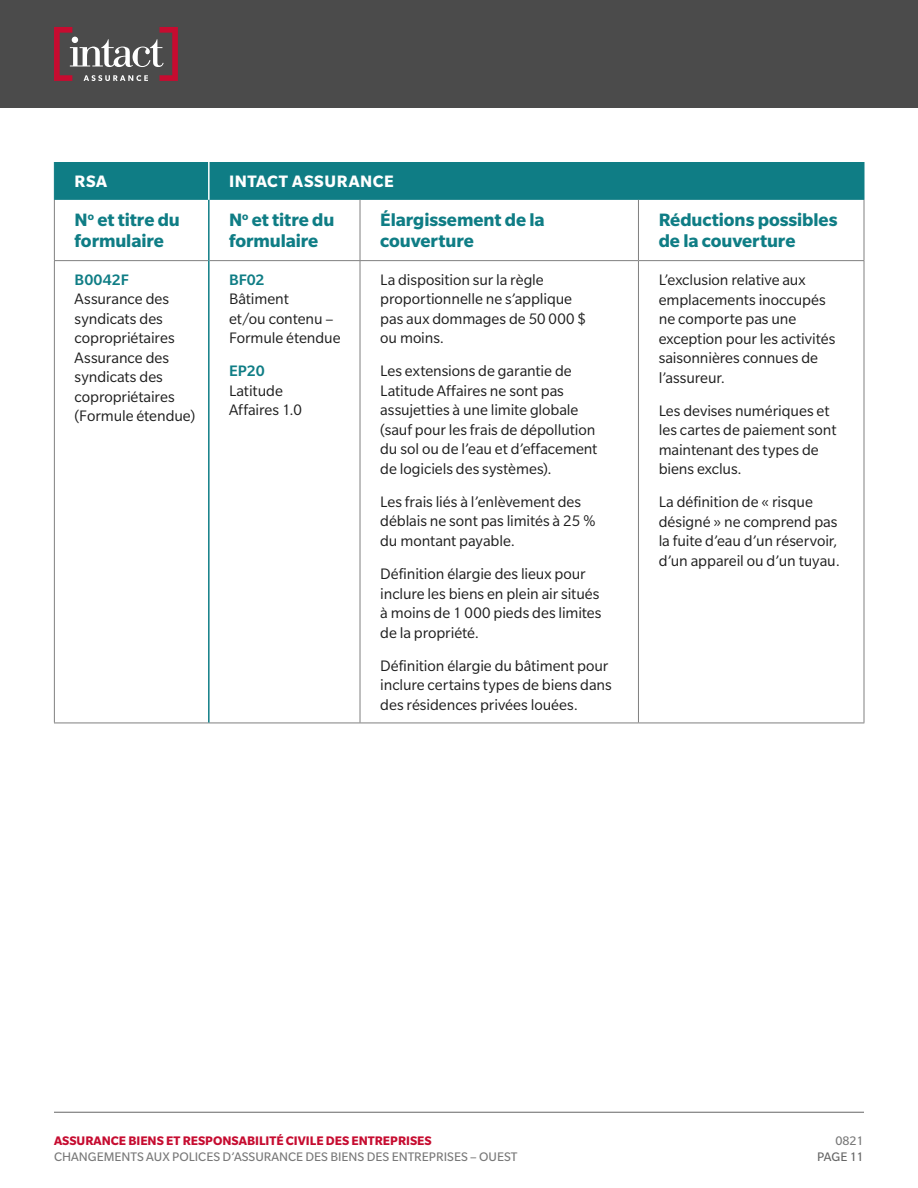
<style>
.page{position:relative;width:918px;height:1188px;background:#fff}
.page>*{position:absolute;margin:0;border:0;box-sizing:border-box;transform-origin:0 0}
.t1{font:700 19.5px/21px "Slate Std";letter-spacing:-.005em;color:#0f7d85}
.t2{font:700 18px "Slate Std";letter-spacing:.03em;color:#fff}
.Body__Table{font:16.5px/19.5px "Slate Std";letter-spacing:-.005em;color:#1e1e1e}
.t3{font:13.5px "Slate Std";color:#787878}
.t4{font:700 13.5px "Slate Std";color:#c60c30}
.t5{font:13.5px "Slate Std";letter-spacing:-.01em;color:#666}
.s1{font-weight:500;color:#0f7d85}
</style>
<div class="page">
<div style="left:0;top:0;width:918px;height:108px;background:#4b4b4b"></div>
<hr style="left:54px;top:1112px;width:810px;height:1px;background:#666">
<svg style="left:54px;top:27px;width:124px;height:54px"></svg>
<div style="left:55px;top:162px;width:809px;height:38px;background:#0f7d85"></div>
<hr style="left:208px;top:162px;width:2px;height:38px;background:#fff">
<hr style="left:360px;top:200px;width:1px;height:60px;background:#808080">
<hr style="left:638px;top:200px;width:1px;height:60px;background:#808080">
<hr style="left:864px;top:200px;width:1px;height:60px;background:#808080">
<hr style="left:210px;top:260px;width:150px;height:1px;background:#808080">
<hr style="left:360px;top:260px;width:278px;height:1px;background:#808080">
<hr style="left:360px;top:261px;width:1px;height:462px;background:#808080">
<hr style="left:638px;top:260px;width:226px;height:1px;background:#808080">
<hr style="left:638px;top:261px;width:1px;height:462px;background:#808080">
<hr style="left:864px;top:261px;width:1px;height:462px;background:#808080">
<hr style="left:209px;top:723px;width:151px;height:1px;background:#808080">
<hr style="left:360px;top:723px;width:278px;height:1px;background:#808080">
<hr style="left:638px;top:723px;width:226px;height:1px;background:#808080">
<hr style="left:54px;top:200px;width:1px;height:60px;background:#808080">
<hr style="left:54px;top:260px;width:154px;height:1px;background:#808080">
<hr style="left:54px;top:261px;width:1px;height:462px;background:#808080">
<hr style="left:54px;top:723px;width:155px;height:1px;background:#808080">
<hr style="left:54px;top:162px;width:1px;height:38px;background:#0f7d85">
<hr style="left:864px;top:162px;width:1px;height:38px;background:#0f7d85">
<hr style="left:208px;top:200px;width:2px;height:61px;background:#0f7d85">
<hr style="left:208px;top:261px;width:2px;height:462px;background:#0f7d85">
<h1 class="t2" style="left:75px;top:171px;width:34px">RSA</h1>
<h1 class="t2" style="left:229px;top:171px;width:166px">INTACT ASSURANCE</h1>
<h2 class="t1" style="left:75px;top:209px;width:107px">N<sup>o</sup> et titre du formulaire</h2>
<h2 class="t1" style="left:229px;top:209px;width:107px">N<sup>o</sup> et titre du formulaire</h2>
<h2 class="t1" style="left:380px;top:209px;width:166px">Élargissement de la couverture</h2>
<h2 class="t1" style="left:659px;top:209px;width:180px">Réductions possibles de la couverture</h2>
<p class="Body__Table" style="left:75px;top:270px;width:122px"><span class="s1">B0042F<br></span>Assurance des syndicats des copropriétaires<br>Assurance des syndicats des copropriétaires (Formule étendue)</p>
<p class="Body__Table" style="left:229px;top:270px;width:113px"><span class="s1">BF02<br></span>Bâtiment<br>et/ou contenu –<br>Formule étendue</p>
<p class="Body__Table" style="left:380px;top:270px;width:207px">La disposition sur la règle proportionnelle ne s’applique pas aux dommages de 50 000 $ ou moins.</p>
<p class="Body__Table" style="left:380px;top:361px;width:219px">Les extensions de garantie de<br>Latitude Affaires ne sont pas assujetties à une limite globale (sauf pour les frais de dépollution du sol ou de l’eau et d’effacement de logiciels des systèmes).</p>
<p class="Body__Table" style="left:380px;top:492px;width:217px">Les frais liés à l’enlèvement des déblais ne sont pas limités à 25 % du montant payable.</p>
<p class="Body__Table" style="left:380px;top:564px;width:223px">Définition élargie des lieux pour inclure les biens en plein air situés à moins de 1 000 pieds des limites de la propriété.</p>
<p class="Body__Table" style="left:380px;top:655px;width:233px">Définition élargie du bâtiment pour inclure certains types de biens dans des résidences privées louées.</p>
<p class="Body__Table" style="left:659px;top:270px;width:178px">L’exclusion relative aux emplacements inoccupés ne comporte pas une exception pour les activités saisonnières connues de l’assureur.</p>
<p class="Body__Table" style="left:659px;top:400px;width:179px">Les devises numériques et les cartes de paiement sont maintenant des types de biens exclus.</p>
<p class="Body__Table" style="left:659px;top:492px;width:183px">La définition de « risque désigné » ne comprend pas la fuite d’eau d’un réservoir, d’un appareil ou d’un tuyau.</p>
<p class="Body__Table" style="left:229px;top:361px;width:75px"><span class="s1">EP20<br></span>Latitude<br>Affaires 1.0</p>
<p class="t4" style="left:54px;top:1133px;width:379px">ASSURANCE BIENS ET RESPONSABILITÉ CIVILE DES ENTREPRISES</p>
<p class="t3" style="left:54px;top:1150px;width:465px">CHANGEMENTS AUX POLICES D’ASSURANCE DES BIENS DES ENTREPRISES – OUEST</p>
<p class="t3" style="left:835px;top:1134px;width:30px">0821</p>
<p class="t5" style="left:817px;top:1150px;width:48px">PAGE 11</p>
</div>
